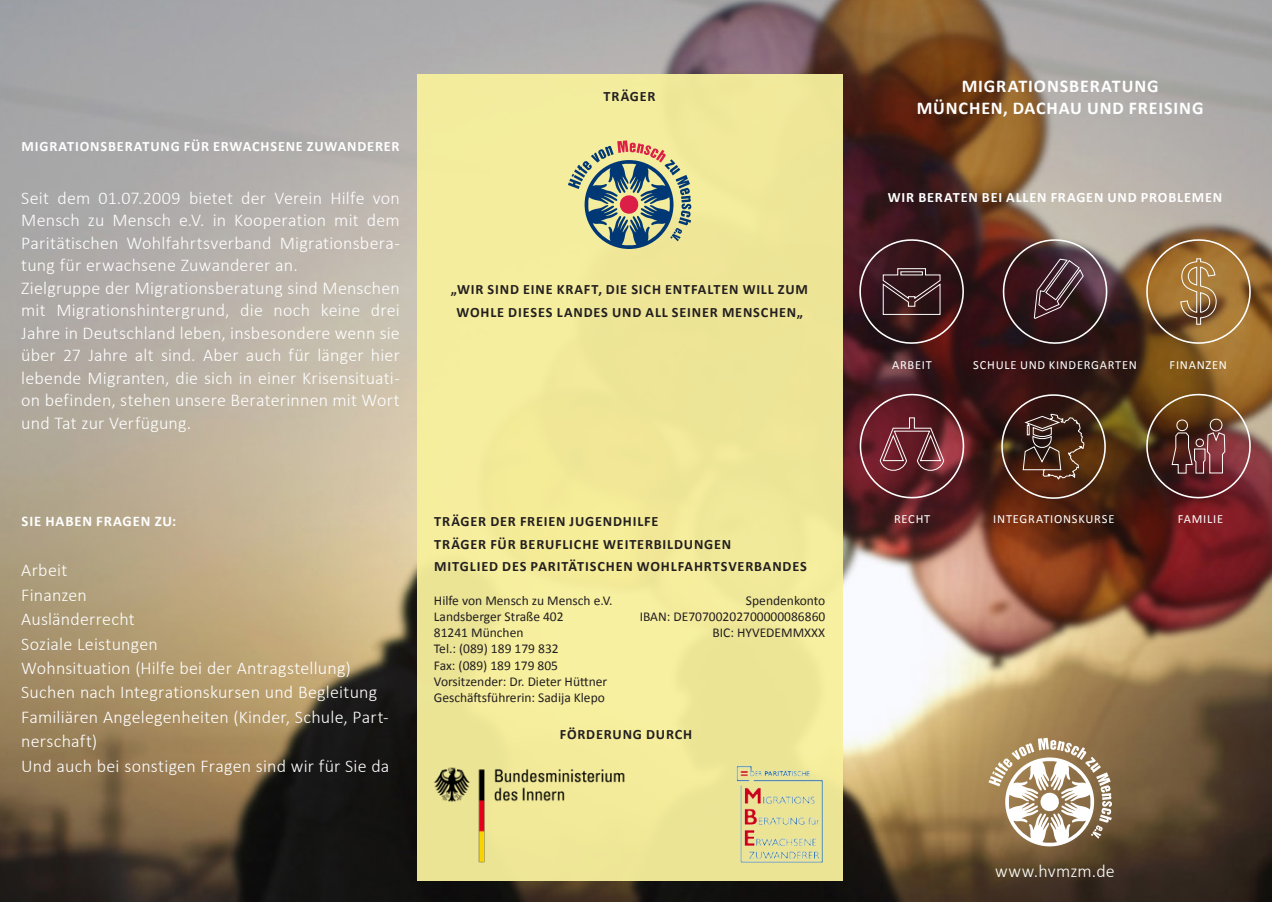
<style>
.page{position:relative;width:1272px;height:902px;background:#fff}
.page>*{position:absolute;margin:0;border:0;box-sizing:border-box;transform-origin:0 0}
.t1{font:300 18px/22.5px "Calibri";letter-spacing:.01em;color:#fff;text-align:justify}
.t2{font:700 18px "Calibri";letter-spacing:.05em;color:#fff}
.t3{font:700 14.7px "Calibri";letter-spacing:.055em;color:#fff}
.t4{font:700 14.25px "Calibri";letter-spacing:.06em;color:#231f20}
.t5{font:700 14.25px "Calibri";letter-spacing:.055em;color:#fff}
.t6{font:13.5px "Calibri";color:#231f20}
.t7{font:12.45px "Calibri";letter-spacing:.06em;color:#fff}
</style>
<div class="page">
<img style="left:0;top:0;width:1271px;height:901px">
<div style="left:417px;top:74px;width:425px;height:806px;background:#f2e999"></div>
<img style="left:736px;top:765px;width:87px;height:97px">
<img style="left:433px;top:767px;width:192px;height:95px">
<svg style="left:568px;top:140px;width:123px;height:109px"></svg>
<svg style="left:994px;top:231px;width:119px;height:121px;background:#523739"></svg>
<svg style="left:1137px;top:385px;width:119px;height:121px;background:#6c3e2e"></svg>
<svg style="left:1138px;top:231px;width:118px;height:121px;background:#98703c"></svg>
<svg style="left:993px;top:386px;width:118px;height:121px;background:#503021"></svg>
<svg style="left:851px;top:385px;width:119px;height:121px;background:#672b33"></svg>
<svg style="left:851px;top:231px;width:118px;height:121px;background:#442327"></svg>
<svg style="left:988px;top:737px;width:123px;height:109px"></svg>
<p class="t5" style="left:22px;top:136px;width:379px">MIGRATIONSBERATUNG FÜR ERWACHSENE ZUWANDERER</p>
<p class="t1" style="left:21px;top:186px;width:380px">Seit dem 01.07.2009 bietet der Verein Hilfe von Mensch zu Mensch e.V. in Kooperation mit dem Paritätischen Wohlfahrtsverband Migrationsbera&shy;tung für erwachsene Zuwanderer an.</p>
<p class="t1" style="left:21px;top:276px;width:380px">Zielgruppe der Migrationsberatung sind Menschen mit Migrationshintergrund, die noch keine drei Jahre in Deutschland leben, insbesondere wenn sie über 27 Jahre alt sind. Aber auch für länger hier lebende Migranten, die sich in einer Krisensituati&shy;on befinden, stehen unsere Beraterinnen mit Wort und Tat zur Verfügung.</p>
<p class="t3" style="left:22px;top:510px;width:156px">SIE HABEN FRAGEN ZU:</p>
<p class="t1" style="left:21px;top:558px;width:48px">Arbeit</p>
<p class="t1" style="left:21px;top:583px;width:67px">Finanzen</p>
<p class="t1" style="left:21px;top:607px;width:115px">Ausländerrecht</p>
<p class="t1" style="left:21px;top:632px;width:138px">Soziale Leistungen</p>
<p class="t1" style="left:21px;top:656px;width:331px">Wohnsituation (Hilfe bei der Antragstellung)</p>
<p class="t1" style="left:21px;top:681px;width:357px">Suchen nach Integrationskursen und Begleitung</p>
<p class="t1" style="left:21px;top:705px;width:369px">Familiären Angelegenheiten (Kinder, Schule, Part-</p>
<p class="t1" style="left:21px;top:730px;width:78px">nerschaft)</p>
<p class="t1" style="left:21px;top:754px;width:369px">Und auch bei sonstigen Fragen sind wir für Sie da</p>
<p class="t4" style="left:603px;top:87px;width:53px">TRÄGER</p>
<p class="t4" style="left:451px;top:279px;width:358px">„WIR SIND EINE KRAFT, DIE SICH ENTFALTEN WILL ZUM</p>
<p class="t4" style="left:456px;top:302px;width:348px">WOHLE DIESES LANDES UND ALL SEINER MENSCHEN„</p>
<p class="t4" style="left:434px;top:511px;width:226px">TRÄGER DER FREIEN JUGENDHILFE</p>
<p class="t4" style="left:434px;top:533px;width:298px">TRÄGER FÜR BERUFLICHE WEITERBILDUNGEN</p>
<p class="t4" style="left:434px;top:556px;width:374px">MITGLIED DES PARITÄTISCHEN WOHLFAHRTSVERBANDES</p>
<p class="t6" style="left:434px;top:590px;width:180px">Hilfe von Mensch zu Mensch e.V.</p>
<p class="t6" style="left:434px;top:607px;width:131px">Landsberger Straße 402</p>
<p class="t6" style="left:434px;top:623px;width:91px">81241 München</p>
<p class="t6" style="left:434px;top:639px;width:126px">Tel.: (089) 189 179 832</p>
<p class="t6" style="left:434px;top:655px;width:126px">Fax: (089) 189 179 805</p>
<p class="t6" style="left:434px;top:671px;width:175px">Vorsitzender: Dr. Dieter Hüttner</p>
<p class="t6" style="left:434px;top:688px;width:172px">Geschäftsführerin: Sadija Klepo</p>
<p class="t6" style="left:746px;top:590px;width:81px">Spendenkonto</p>
<p class="t6" style="left:639px;top:607px;width:187px">IBAN: DE70700202700000086860</p>
<p class="t6" style="left:712px;top:623px;width:114px">BIC: HYVEDEMMXXX</p>
<p class="t4" style="left:559px;top:724px;width:134px">FÖRDERUNG DURCH</p>
<p class="t2" style="left:961px;top:73px;width:198px">MIGRATIONSBERATUNG</p>
<p class="t2" style="left:916px;top:95px;width:288px">MÜNCHEN, DACHAU UND FREISING</p>
<p class="t5" style="left:888px;top:187px;width:336px">WIR BERATEN BEI ALLEN FRAGEN UND PROBLEMEN</p>
<p class="t7" style="left:892px;top:356px;width:41px">ARBEIT</p>
<p class="t7" style="left:973px;top:356px;width:165px">SCHULE UND KINDERGARTEN</p>
<p class="t7" style="left:1169px;top:356px;width:59px">FINANZEN</p>
<p class="t7" style="left:993px;top:510px;width:123px">INTEGRATIONSKURSE</p>
<p class="t7" style="left:894px;top:510px;width:38px">RECHT</p>
<p class="t7" style="left:1177px;top:510px;width:47px">FAMILIE</p>
<p class="t1" style="left:995px;top:859px;width:121px">www.hvmzm.de</p>
</div>
